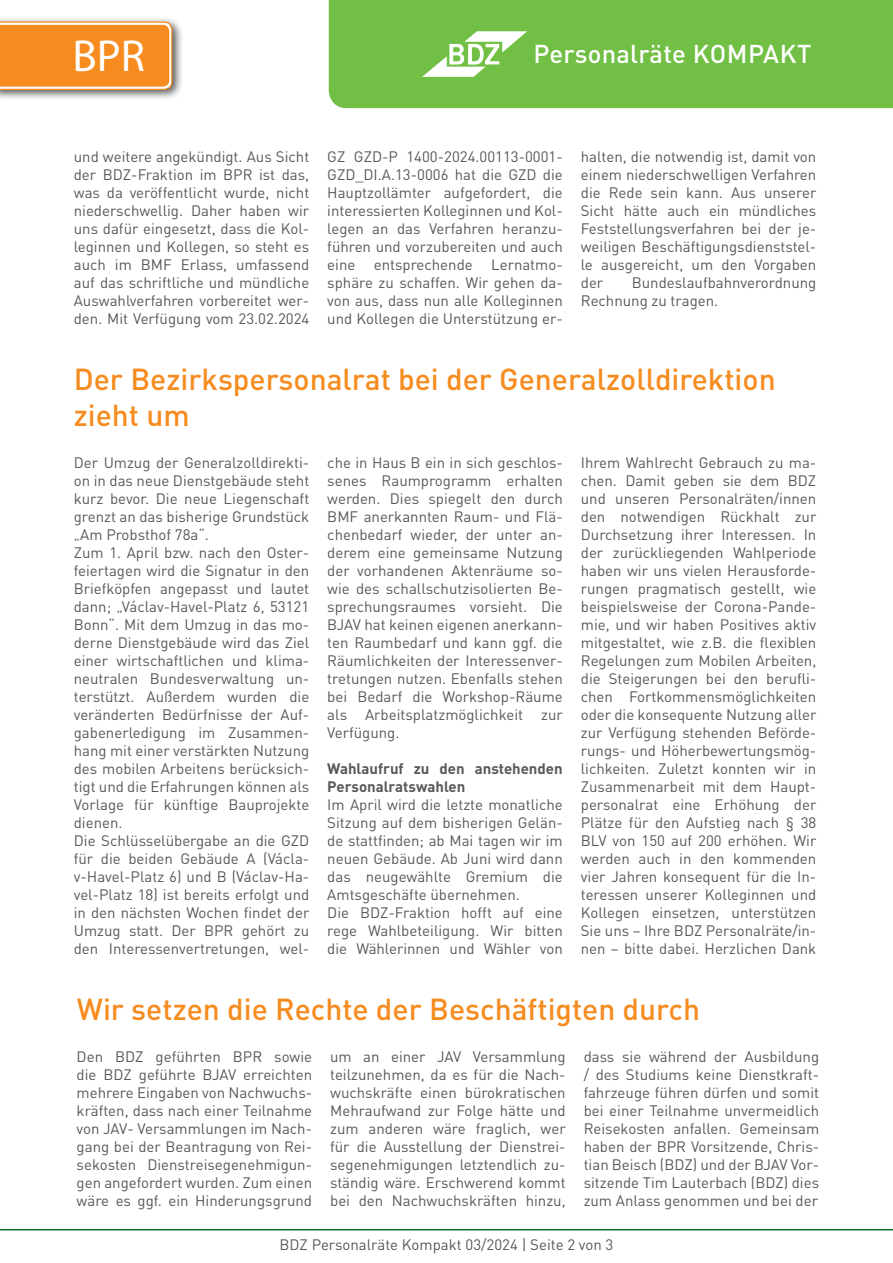
<style>
.page{position:relative;width:893px;height:1263px;background:#fff}
.page>*{position:absolute;margin:0;border:0;box-sizing:border-box;transform-origin:0 0}
.t1{font:45px "Myriad Pro";color:#fff}
.t2{font:500 30px/36px "DIN Pro";color:#f68c1f}
.t3{font:500 25.5px "DIN Pro";letter-spacing:.01em;color:#fff}
.t4{font:15px/18px "DIN Pro";color:#57585a;text-align:justify}
.t5{font:700 15px/18px "DIN Pro";color:#57585a}
</style>
<div class="page">
<div style="left:329px;top:0;width:564px;height:108px;background:#71bf44"></div>
<hr style="left:0;top:1229px;width:893px;height:1px;background:#086c28">
<svg style="left:422px;top:31px;width:105px;height:46px"></svg>
<div style="left:0;top:16px;width:184px;height:85px;background:#231f20;opacity:.75"></div>
<svg style="left:0;top:21px;width:173px;height:70px;background:#f49432"></svg>
<p class="t1" style="left:72px;top:28px;width:74px">BPR</p>
<p class="t3" style="left:534px;top:36px;width:279px">Personalräte KOMPAKT</p>
<p class="t4" style="left:74px;top:147px;width:237px">und weitere angekündigt. Aus Sicht der BDZ-Fraktion im BPR ist das, was da veröffentlicht wurde, nicht niederschwellig. Daher haben wir uns dafür eingesetzt, dass die Kol&shy;leginnen und Kollegen, so steht es auch im BMF Erlass, umfassend auf das schriftliche und mündliche Auswahlverfahren vorbereitet wer&shy;den. Mit Verfügung vom 23.02.2024</p>
<p class="t4" style="left:327px;top:147px;width:237px">GZ GZD-P 1400-2024.00113-0001- GZD_DI.A.13-0006 hat die GZD die Hauptzollämter aufgefordert, die interessierten Kolleginnen und Kol&shy;legen an das Verfahren heranzu&shy;führen und vorzubereiten und auch eine entsprechende Lernatmo&shy;sphäre zu schaffen. Wir gehen da&shy;von aus, dass nun alle Kolleginnen und Kollegen die Unterstützung er-</p>
<p class="t4" style="left:581px;top:147px;width:237px">halten, die notwendig ist, damit von einem niederschwelligen Verfahren die Rede sein kann. Aus unserer Sicht hätte auch ein mündliches Feststellungsverfahren bei der je&shy;weiligen Beschäftigungsdienststel&shy;le ausgereicht, um den Vorgaben der</p>
<p class="t4" style="left:581px;top:273px;width:237px;text-indent:51px">Bundeslaufbahnverordnung<br>Rechnung zu tragen.</p>
<p class="t2" style="left:74px;top:359px;width:703px">Der Bezirkspersonalrat bei der Generalzolldirektion zieht um</p>
<p class="t4" style="left:74px;top:453px;width:237px">Der Umzug der Generalzolldirekti&shy;on in das neue Dienstgebäude steht kurz bevor. Die neue Liegenschaft grenzt an das bisherige Grundstück „Am Probsthof 78a“.</p>
<p class="t4" style="left:74px;top:543px;width:237px">Zum 1. April bzw. nach den Oster&shy;feiertagen wird die Signatur in den Briefköpfen angepasst und lautet dann; „Václav-Havel-Platz 6, 53121<br>Bonn“. Mit dem Umzug in das mo&shy;derne Dienstgebäude wird das Ziel einer wirtschaftlichen und klima&shy;neutralen Bundesverwaltung un&shy;terstützt. Außerdem wurden die veränderten Bedürfnisse der Auf&shy;gabenerledigung im Zusammen&shy;hang mit einer verstärkten Nutzung des mobilen Arbeitens berücksich&shy;tigt und die Erfahrungen können als Vorlage für künftige Bauprojekte dienen.</p>
<p class="t4" style="left:74px;top:831px;width:237px">Die Schlüsselübergabe an die GZD für die beiden Gebäude A (Václa&shy;v-Havel-Platz 6) und B (Václav-Ha&shy;vel-Platz 18) ist bereits erfolgt und in den nächsten Wochen findet der Umzug statt. Der BPR gehört zu den Interessenvertretungen, wel-</p>
<p class="t4" style="left:327px;top:453px;width:237px">che in Haus B ein in sich geschlos&shy;senes Raumprogramm erhalten werden. Dies spiegelt den durch BMF anerkannten Raum- und Flä&shy;chenbedarf wieder, der unter an&shy;derem eine gemeinsame Nutzung der vorhandenen Aktenräume so&shy;wie des schallschutzisolierten Be&shy;sprechungsraumes vorsieht. Die BJAV hat keinen eigenen anerkann&shy;ten Raumbedarf und kann ggf. die Räumlichkeiten der Interessenver&shy;tretungen nutzen. Ebenfalls stehen bei Bedarf die Workshop-Räume als Arbeitsplatzmöglichkeit zur Verfügung.</p>
<p class="t5" style="left:327px;top:759px;width:237px">Wahlaufruf zu den anstehenden<br>Personalratswahlen</p>
<p class="t4" style="left:327px;top:795px;width:237px">Im April wird die letzte monatliche Sitzung auf dem bisherigen Gelän&shy;de stattfinden; ab Mai tagen wir im neuen Gebäude. Ab Juni wird dann das neugewählte Gremium die Amtsgeschäfte übernehmen.</p>
<p class="t4" style="left:327px;top:903px;width:237px">Die BDZ-Fraktion hofft auf eine rege Wahlbeteiligung. Wir bitten die Wählerinnen und Wähler von</p>
<p class="t4" style="left:581px;top:453px;width:237px">Ihrem Wahlrecht Gebrauch zu ma&shy;chen. Damit geben sie dem BDZ und unseren Personalräten/innen den notwendigen Rückhalt zur Durchsetzung ihrer Interessen. In der zurückliegenden Wahlperiode haben wir uns vielen Herausforde&shy;rungen pragmatisch gestellt, wie beispielsweise der Corona-Pande&shy;mie, und wir haben Positives aktiv mitgestaltet, wie z.B. die flexiblen Regelungen zum Mobilen Arbeiten, die Steigerungen bei den berufli&shy;chen Fortkommensmöglichkeiten oder die konsequente Nutzung aller zur Verfügung stehenden Beförde&shy;rungs- und Höherbewertungsmög&shy;lichkeiten. Zuletzt konnten wir in Zusammenarbeit mit dem Haupt&shy;personalrat eine Erhöhung der Plätze für den Aufstieg nach § 38<br>BLV von 150 auf 200 erhöhen. Wir werden auch in den kommenden vier Jahren konsequent für die In&shy;teressen unserer Kolleginnen und Kollegen einsetzen, unterstützen Sie uns – Ihre BDZ Personalräte/in&shy;nen – bitte dabei. Herzlichen Dank</p>
<p class="t2" style="left:77px;top:989px;width:625px">Wir setzen die Rechte der Beschäftigten durch</p>
<p class="t4" style="left:77px;top:1047px;width:237px">Den BDZ geführten BPR sowie die BDZ geführte BJAV erreichten mehrere Eingaben von Nachwuchs&shy;kräften, dass nach einer Teilnahme von JAV- Versammlungen im Nach&shy;gang bei der Beantragung von Rei&shy;sekosten Dienstreisegenehmigun&shy;gen angefordert wurden. Zum einen wäre es ggf. ein Hinderungsgrund</p>
<p class="t4" style="left:330px;top:1047px;width:237px">um an einer JAV Versammlung teilzunehmen, da es für die Nach&shy;wuchskräfte einen bürokratischen Mehraufwand zur Folge hätte und zum anderen wäre fraglich, wer für die Ausstellung der Dienstrei&shy;segenehmigungen letztendlich zu&shy;ständig wäre. Erschwerend kommt bei den Nachwuchskräften hinzu,</p>
<p class="t4" style="left:584px;top:1047px;width:237px">dass sie während der Ausbildung / des Studiums keine Dienstkraft&shy;fahrzeuge führen dürfen und somit bei einer Teilnahme unvermeidlich Reisekosten anfallen. Gemeinsam haben der BPR Vorsitzende, Chris&shy;tian Beisch (BDZ) und der BJAV Vor&shy;sitzende Tim Lauterbach (BDZ) dies zum Anlass genommen und bei der</p>
<p class="t4" style="left:280px;top:1235px;width:335px">BDZ Personalräte Kompakt 03/2024 | Seite 2 von 3</p>
</div>
